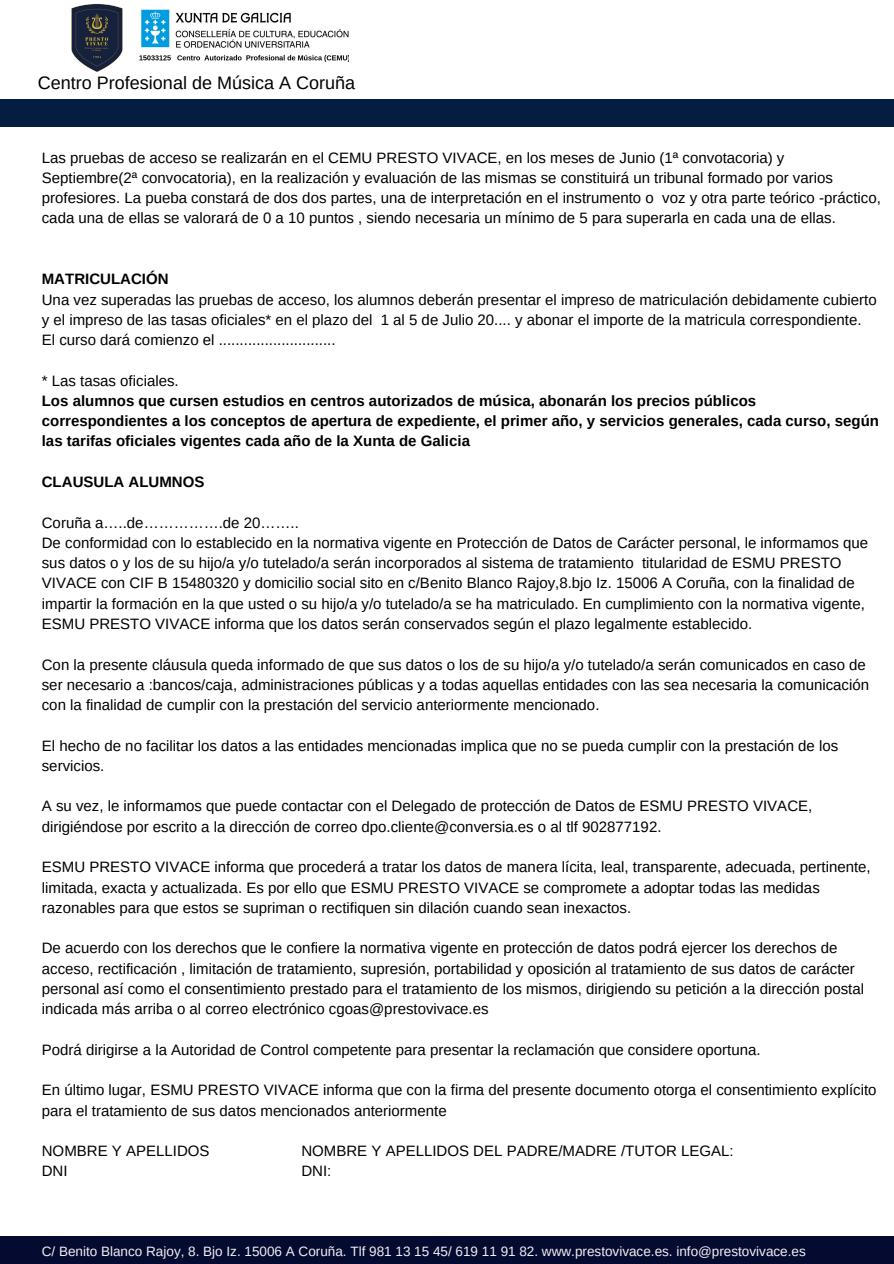
<style>
.page{position:relative;width:894px;height:1264px;background:#fff}
.page>*{position:absolute;margin:0;border:0;box-sizing:border-box;transform-origin:0 0}
.t1{font:18px "Arimo";color:#000}
.t2{font:15px/20.2px "Arimo";color:#000}
.t3{font:700 15px/20.2px "Arimo";color:#000}
.t4{font:13.5px "Arimo";color:#eff0f2}
</style>
<div class="page">
<div style="left:0;top:1235px;width:893px;height:28px;background:#050a30"></div>
<img style="left:169px;top:9px;width:179px;height:53px">
<div style="left:0;top:99px;width:893px;height:27px;background:#051d40"></div>
<img style="left:71px;top:3px;width:98px;height:69px">
<p class="t1" style="left:38px;top:72px;width:319px">Centro Profesional de Música A Coruña</p>
<p class="t2" style="left:42px;top:147px;width:840px">Las pruebas de acceso se realizarán en el CEMU PRESTO VIVACE, en los meses de Junio (1ª convotacoria) y Septiembre(2ª convocatoria), en la realización y evaluación de las mismas se constituirá un tribunal formado por varios profesiores. La pueba constará de dos dos partes, una de interpretación en el instrumento o voz y otra parte teórico -práctico, cada una de ellas se valorará de 0 a 10 puntos , siendo necesaria un mínimo de 5 para superarla en cada una de ellas.</p>
<p class="t3" style="left:42px;top:269px;width:128px">MATRICULACIÓN</p>
<p class="t2" style="left:42px;top:289px;width:836px">Una vez superadas las pruebas de acceso, los alumnos deberán presentar el impreso de matriculación debidamente cubierto y el impreso de las tasas oficiales* en el plazo del 1 al 5 de Julio 20.... y abonar el importe de la matricula correspondiente.</p>
<p class="t2" style="left:42px;top:330px;width:295px">El curso dará comienzo el ............................</p>
<p class="t2" style="left:42px;top:370px;width:138px">* Las tasas oficiales.</p>
<p class="t3" style="left:42px;top:390px;width:838px">Los alumnos que cursen estudios en centros autorizados de música, abonarán los precios públicos correspondientes a los conceptos de apertura de expediente, el primer año, y servicios generales, cada curso, según las tarifas oficiales vigentes cada año de la Xunta de Galicia</p>
<p class="t3" style="left:42px;top:471px;width:164px">CLAUSULA ALUMNOS</p>
<p class="t2" style="left:42px;top:512px;width:258px">Coruña a…..de…………….de 20……..</p>
<p class="t2" style="left:42px;top:532px;width:827px">De conformidad con lo establecido en la normativa vigente en Protección de Datos de Carácter personal, le informamos que sus datos o y los de su hijo/a y/o tutelado/a serán incorporados al sistema de tratamiento titularidad de ESMU PRESTO VIVACE con CIF B 15480320 y domicilio social sito en c/Benito Blanco Rajoy,8.bjo Iz. 15006 A Coruña, con la finalidad de impartir la formación en la que usted o su hijo/a y/o tutelado/a se ha matriculado. En cumplimiento con la normativa vigente, ESMU PRESTO VIVACE informa que los datos serán conservados según el plazo legalmente establecido.</p>
<p class="t2" style="left:42px;top:654px;width:828px">Con la presente cláusula queda informado de que sus datos o los de su hijo/a y/o tutelado/a serán comunicados en caso de ser necesario a :bancos/caja, administraciones públicas y a todas aquellas entidades con las sea necesaria la comunicación con la finalidad de cumplir con la prestación del servicio anteriormente mencionado.</p>
<p class="t2" style="left:42px;top:735px;width:797px">El hecho de no facilitar los datos a las entidades mencionadas implica que no se pueda cumplir con la prestación de los servicios.</p>
<p class="t2" style="left:42px;top:796px;width:771px">A su vez, le informamos que puede contactar con el Delegado de protección de Datos de ESMU PRESTO VIVACE, dirigiéndose por escrito a la dirección de correo dpo.cliente@conversia.es o al tlf 902877192.</p>
<p class="t2" style="left:42px;top:857px;width:830px">ESMU PRESTO VIVACE informa que procederá a tratar los datos de manera lícita, leal, transparente, adecuada, pertinente, limitada, exacta y actualizada. Es por ello que ESMU PRESTO VIVACE se compromete a adoptar todas las medidas razonables para que estos se supriman o rectifiquen sin dilación cuando sean inexactos.</p>
<p class="t2" style="left:42px;top:938px;width:823px">De acuerdo con los derechos que le confiere la normativa vigente en protección de datos podrá ejercer los derechos de acceso, rectificación , limitación de tratamiento, supresión, portabilidad y oposición al tratamiento de sus datos de carácter personal así como el consentimiento prestado para el tratamiento de los mismos, dirigiendo su petición a la dirección postal indicada más arriba o al correo electrónico cgoas@prestovivace.es</p>
<p class="t2" style="left:42px;top:1039px;width:720px">Podrá dirigirse a la Autoridad de Control competente para presentar la reclamación que considere oportuna.</p>
<p class="t2" style="left:42px;top:1079px;width:836px">En último lugar, ESMU PRESTO VIVACE informa que con la firma del presente documento otorga el consentimiento explícito para el tratamiento de sus datos mencionados anteriormente</p>
<p class="t2" style="left:42px;top:1140px;width:169px">NOMBRE Y APELLIDOS</p>
<p class="t2" style="left:301px;top:1140px;width:433px">NOMBRE Y APELLIDOS DEL PADRE/MADRE /TUTOR LEGAL:</p>
<p class="t2" style="left:42px;top:1161px;width:27px">DNI</p>
<p class="t2" style="left:301px;top:1161px;width:32px">DNI:</p>
<p class="t4" style="left:42px;top:1244px;width:765px">C/ Benito Blanco Rajoy, 8. Bjo Iz. 15006 A Coruña. Tlf 981 13 15 45/ 619 11 91 82. www.prestovivace.es. info@prestovivace.es</p>
</div>
